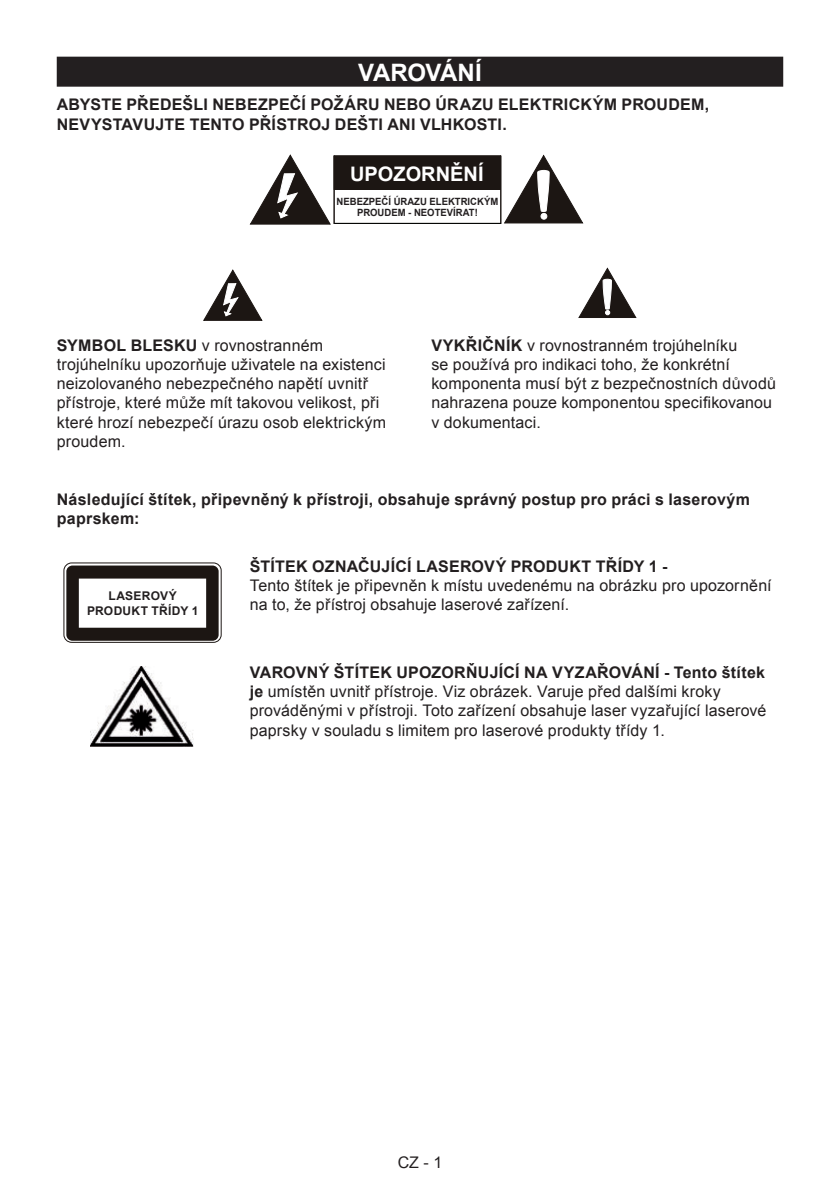
<style>
.page{position:relative;width:840px;height:1191px;background:#fff}
.page>*{position:absolute;margin:0;border:0;box-sizing:border-box;transform-origin:0 0}
.t1{font:700 24px "Arial";letter-spacing:-.015em;color:#fff}
.t2{font:700 20px "Arial";color:#fff}
.t3{font:16px/19.2px "Arial";letter-spacing:.01em;color:#231f20}
.t4{font:700 16px/19.2px "Arial";letter-spacing:.015em;color:#231f20}
.t5{font:700 12px/14.4px "Arial";letter-spacing:.025em;color:#231f20;text-align:center}
.t6{font:700 10px/11px "Arial";color:#231f20;text-align:center;scale:.95 1}
.s1{font-weight:700}
</style>
<div class="page">
<div style="left:57px;top:57px;width:725px;height:30px;background:#231f20"></div>
<svg style="left:250px;top:154px;width:333px;height:70px"></svg>
<svg style="left:203px;top:270px;width:59px;height:51px"></svg>
<svg style="left:578px;top:268px;width:58px;height:50px"></svg>
<div style="left:64px;top:563px;width:157px;height:79px;border:1px solid #1c1613;border-radius:8px"></div>
<svg style="left:66px;top:565px;width:152px;height:76px"></svg>
<img style="left:90px;top:666px;width:103px;height:80px">
<h1 class="t1" style="left:358px;top:64px;width:125px">VAROVÁNÍ</h1>
<p class="t4" style="left:57px;top:97px;width:653px">ABYSTE PŘEDEŠLI NEBEZPEČÍ POŽÁRU NEBO ÚRAZU ELEKTRICKÝM PROUDEM,<br>NEVYSTAVUJTE TENTO PŘÍSTROJ DEŠTI ANI VLHKOSTI.</p>
<p class="t2" style="left:350px;top:166px;width:135px">UPOZORNĚNÍ</p>
<p class="t6" style="left:336px;top:197px;width:172px">NEBEZPEČÍ ÚRAZU ELEKTRICKÝM<br>PROUDEM - NEOTEVÍRAT!</p>
<p class="t3" style="left:57px;top:337px;width:331px"><span class="s1">SYMBOL BLESKU</span> v rovnostranném trojúhelníku upozorňuje uživatele na existenci neizolovaného nebezpečného napětí uvnitř přístroje, které může mít takovou velikost, při které hrozí nebezpečí úrazu osob elektrickým proudem.</p>
<p class="t3" style="left:431px;top:337px;width:346px"><span class="s1">VYKŘIČNÍK</span> v rovnostranném trojúhelníku<br>se používá pro indikaci toho, že konkrétní komponenta musí být z bezpečnostních důvodů nahrazena pouze komponentou specifikovanou v dokumentaci.</p>
<p class="t4" style="left:57px;top:491px;width:694px">Následující štítek, připevněný k přístroji, obsahuje správný postup pro práci s laserovým paprskem:</p>
<p class="t5" style="left:87px;top:590px;width:113px">LASEROVÝ<br>PRODUKT TŘÍDY 1</p>
<p class="t4" style="left:249px;top:558px;width:419px">ŠTÍTEK OZNAČUJÍCÍ LASEROVÝ PRODUKT TŘÍDY 1 -</p>
<p class="t3" style="left:249px;top:577px;width:523px">Tento štítek je připevněn k místu uvedenému na obrázku pro upozornění na to, že přístroj obsahuje laserové zařízení.</p>
<p class="t3" style="left:249px;top:664px;width:518px"><span class="s1">VAROVNÝ ŠTÍTEK UPOZORŇUJÍCÍ NA VYZAŘOVÁNÍ - Tento štítek je</span> umístěn uvnitř přístroje. Viz obrázek. Varuje před dalšími kroky prováděnými v přístroji. Toto zařízení obsahuje laser vyzařující laserové paprsky v souladu s limitem pro laserové produkty třídy 1.</p>
<p class="t3" style="left:397px;top:1154px;width:46px">CZ - 1</p>
</div>
